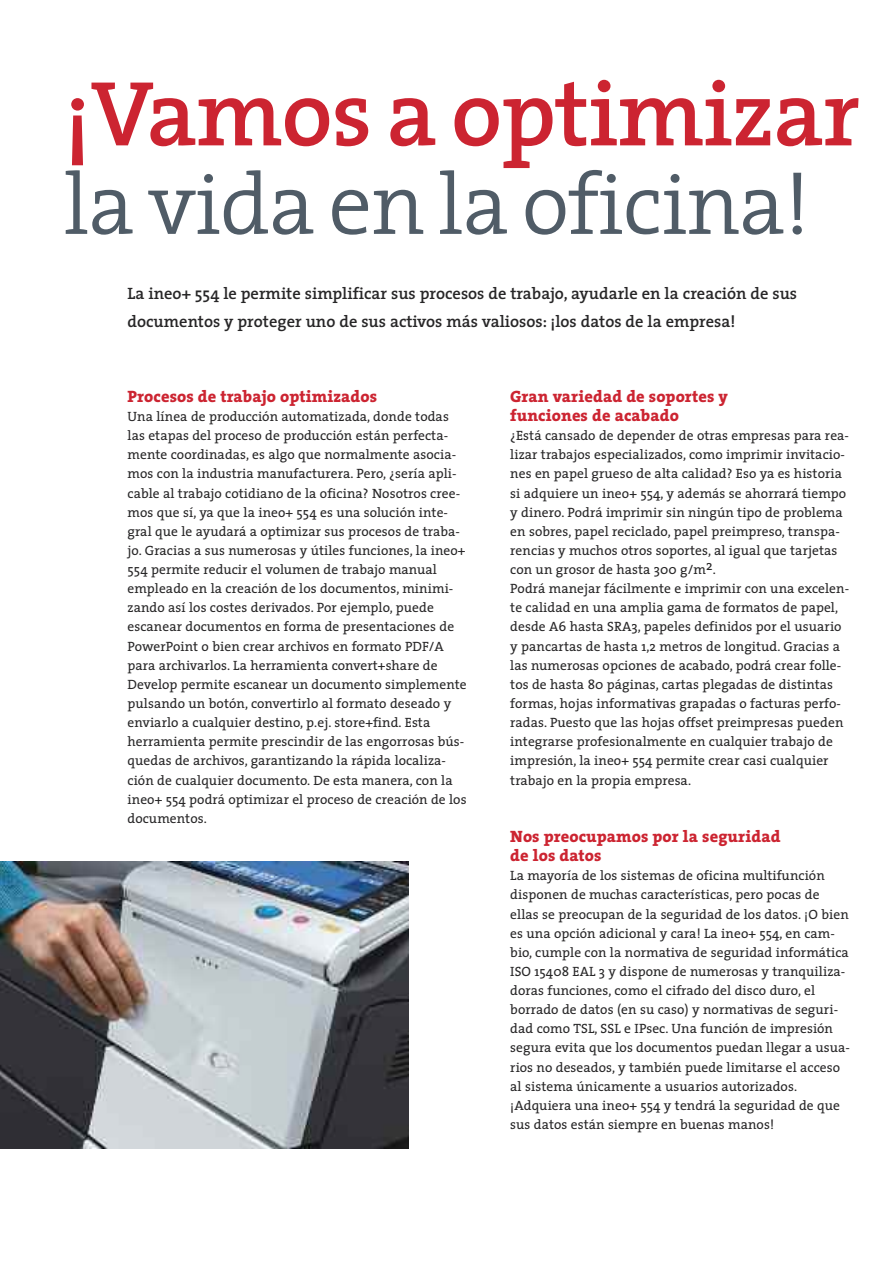
<style>
.page{position:relative;width:893px;height:1263px;background:#fff}
.page>*{position:absolute;margin:0;border:0;box-sizing:border-box;transform-origin:0 0}
.t1{font:600 93px "The Serif";letter-spacing:-.01em;color:#cc2431}
.t2{font:300 87px "The Serif";letter-spacing:-.01em;color:#505c67}
.t3{font:600 16.5px/27.6px "The Serif";color:#272627}
.t4{font:800 16.5px/19.2px "The Serif";letter-spacing:.005em;color:#cc2431}
.t5{font:13.5px/19.2px "The Serif";letter-spacing:.005em;color:#272627}
</style>
<div class="page">
<img style="left:0;top:861px;width:408px;height:287px">
<h1 class="t1" style="left:64px;top:83px;width:798px">¡Vamos a optimizar</h1>
<h2 class="t2" style="left:64px;top:175px;width:748px">la vida en la oficina!</h2>
<p class="t3" style="left:128px;top:282px;width:671px">La ineo+ 554 le permite simplificar sus procesos de trabajo, ayudarle en la creación de sus documentos y proteger uno de sus activos más valiosos: ¡los datos de la empresa!</p>
<p class="t4" style="left:128px;top:389px;width:251px">Procesos de trabajo optimizados</p>
<p class="t5" style="left:128px;top:408px;width:341px">Una línea de producción automatizada, donde todas las etapas del proceso de producción están perfecta&shy;mente coordinadas, es algo que normalmente asocia&shy;mos con la industria manufacturera. Pero, ¿sería apli&shy;cable al trabajo cotidiano de la oficina? Nosotros cree&shy;mos que sí, ya que la ineo+ 554 es una solución inte&shy;gral que le ayudará a optimizar sus procesos de traba&shy;jo. Gracias a sus numerosas y útiles funciones, la ineo+ 554 permite reducir el volumen de trabajo manual empleado en la creación de los documentos, minimi&shy;zando así los costes derivados. Por ejemplo, puede escanear documentos en forma de presentaciones de PowerPoint o bien crear archivos en formato PDF/A para archivarlos. La herramienta convert+share de Develop permite escanear un documento simplemente pulsando un botón, convertirlo al formato deseado y enviarlo a cualquier destino, p.ej. store+find. Esta herramienta permite prescindir de las engorrosas bús&shy;quedas de archivos, garantizando la rápida localiza&shy;ción de cualquier documento. De esta manera, con la ineo+ 554 podrá optimizar el proceso de creación de los documentos.</p>
<p class="t4" style="left:510px;top:389px;width:219px">Gran variedad de soportes y funciones de acabado</p>
<p class="t5" style="left:510px;top:428px;width:340px">¿Está cansado de depender de otras empresas para rea&shy;lizar trabajos especializados, como imprimir invitacio&shy;nes en papel grueso de alta calidad? Eso ya es historia si adquiere un ineo+ 554, y además se ahorrará tiempo y dinero. Podrá imprimir sin ningún tipo de problema en sobres, papel reciclado, papel preimpreso, transpa&shy;rencias y muchos otros soportes, al igual que tarjetas con un grosor de hasta 300 g/m2.<br>Podrá manejar fácilmente e imprimir con una excelen&shy;te calidad en una amplia gama de formatos de papel, desde A6 hasta SRA3, papeles definidos por el usuario y pancartas de hasta 1,2 metros de longitud. Gracias a las numerosas opciones de acabado, podrá crear folle&shy;tos de hasta 80 páginas, cartas plegadas de distintas formas, hojas informativas grapadas o facturas perfo&shy;radas. Puesto que las hojas offset preimpresas pueden integrarse profesionalmente en cualquier trabajo de impresión, la ineo+ 554 permite crear casi cualquier trabajo en la propia empresa.</p>
<p class="t4" style="left:510px;top:829px;width:272px">Nos preocupamos por la seguridad de los datos</p>
<p class="t5" style="left:510px;top:868px;width:341px">La mayoría de los sistemas de oficina multifunción disponen de muchas características, pero pocas de ellas se preocupan de la seguridad de los datos. ¡O bien es una opción adicional y cara! La ineo+ 554, en cam&shy;bio, cumple con la normativa de seguridad informática ISO 15408 EAL 3 y dispone de numerosas y tranquiliza&shy;doras funciones, como el cifrado del disco duro, el borrado de datos (en su caso) y normativas de seguri&shy;dad como TSL, SSL e IPsec. Una función de impresión segura evita que los documentos puedan llegar a usua&shy;rios no deseados, y también puede limitarse el acceso al sistema únicamente a usuarios autorizados. ¡Adquiera una ineo+ 554 y tendrá la seguridad de que sus datos están siempre en buenas manos!</p>
</div>
